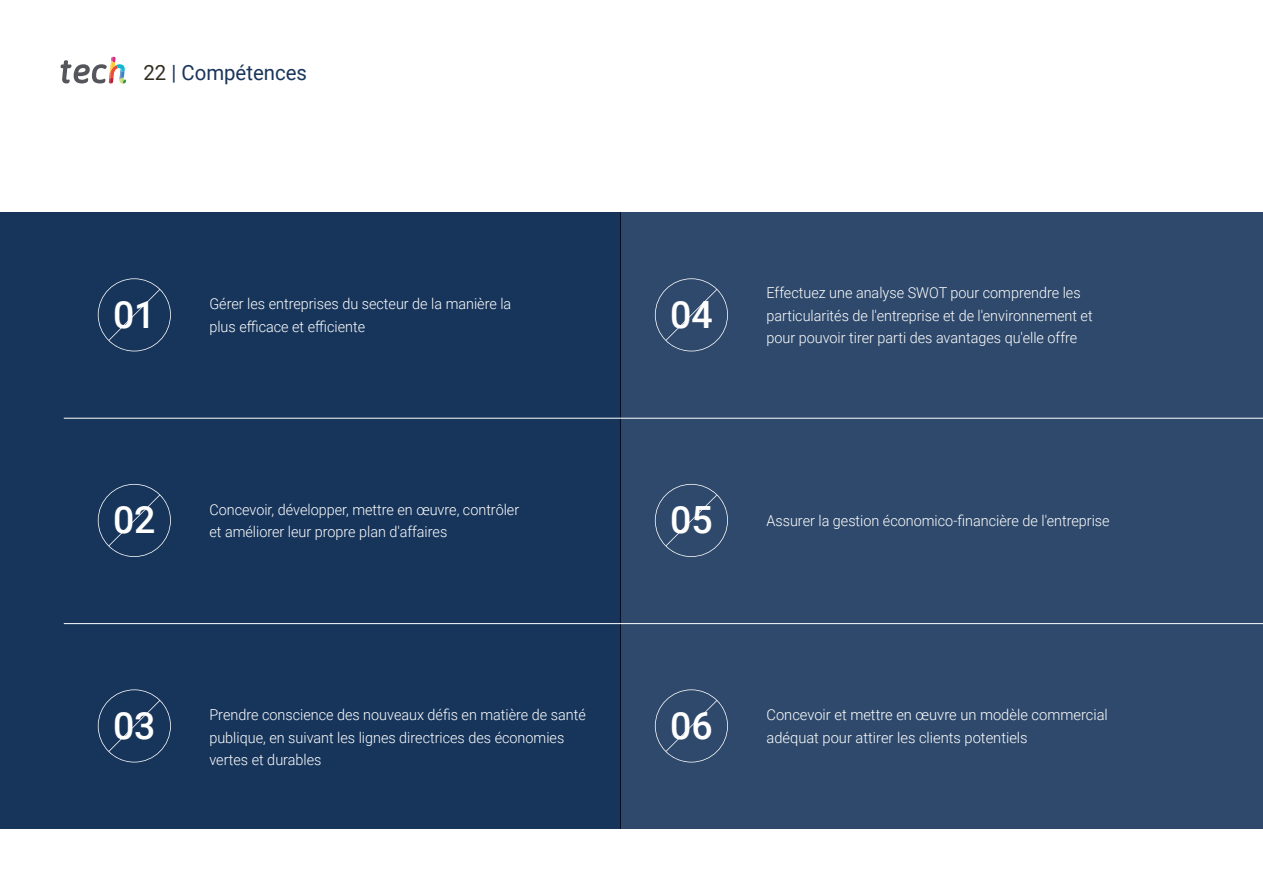
<style>
.page{position:relative;width:1263px;height:893px;background:#fff}
.page>*{position:absolute;margin:0;border:0;box-sizing:border-box;transform-origin:0 0}
.t1{font:500 37.5px "Roboto";color:#fff}
.t2{font:21px "Roboto";color:#1a355c}
.t3{font:300 15px/22.5px "Roboto";color:#fff;scale:.96 1}
.t4{font:300 15px/22.5px "Roboto";color:#fff}
.s1{color:#312e20}
</style>
<div class="page">
<svg style="left:61px;top:57px;width:65px;height:27px"></svg>
<div style="left:0;top:213px;width:621px;height:616px;background:#17355b"></div>
<div style="left:621px;top:213px;width:642px;height:616px;background:#2e496b"></div>
<svg style="left:98px;top:278px;width:73px;height:73px"></svg>
<svg style="left:98px;top:689px;width:73px;height:73px"></svg>
<svg style="left:98px;top:484px;width:73px;height:73px"></svg>
<svg style="left:655px;top:278px;width:73px;height:73px"></svg>
<svg style="left:655px;top:484px;width:73px;height:73px"></svg>
<svg style="left:655px;top:689px;width:73px;height:73px"></svg>
<hr style="left:64px;top:418px;width:1199px;height:1px;background:#fff">
<hr style="left:64px;top:623px;width:1199px;height:1px;background:#fff">
<h2 class="t2" style="left:144px;top:57px;width:165px"><span class="s1">22</span> | Compétences</h2>
<h1 class="t1" style="left:113px;top:288px;width:44px">01</h1>
<p class="t3" style="left:209px;top:292px;width:316px">Gérer les entreprises du secteur de la manière la</p>
<p class="t3" style="left:209px;top:315px;width:164px">plus efficace et efficiente</p>
<h1 class="t1" style="left:113px;top:494px;width:44px">02</h1>
<p class="t3" style="left:209px;top:498px;width:324px">Concevoir, développer, mettre en œuvre, contrôler</p>
<p class="t3" style="left:209px;top:520px;width:249px">et améliorer leur propre plan d'affaires</p>
<h1 class="t1" style="left:113px;top:699px;width:44px">03</h1>
<p class="t3" style="left:209px;top:703px;width:394px">Prendre conscience des nouveaux défis en matière de santé publique, en suivant les lignes directrices des économies vertes et durables</p>
<h1 class="t1" style="left:670px;top:288px;width:44px">04</h1>
<p class="t3" style="left:766px;top:281px;width:341px">Effectuez une analyse SWOT pour comprendre les particularités de l'entreprise et de l'environnement et pour pouvoir tirer parti des avantages qu'elle offre</p>
<h1 class="t1" style="left:670px;top:494px;width:44px">05</h1>
<p class="t3" style="left:766px;top:509px;width:359px">Assurer la gestion économico-financière de l'entreprise</p>
<h1 class="t1" style="left:670px;top:699px;width:44px">06</h1>
<p class="t4" style="left:766px;top:703px;width:343px">Concevoir et mettre en œuvre un modèle commercial adéquat pour attirer les clients potentiels</p>
</div>
